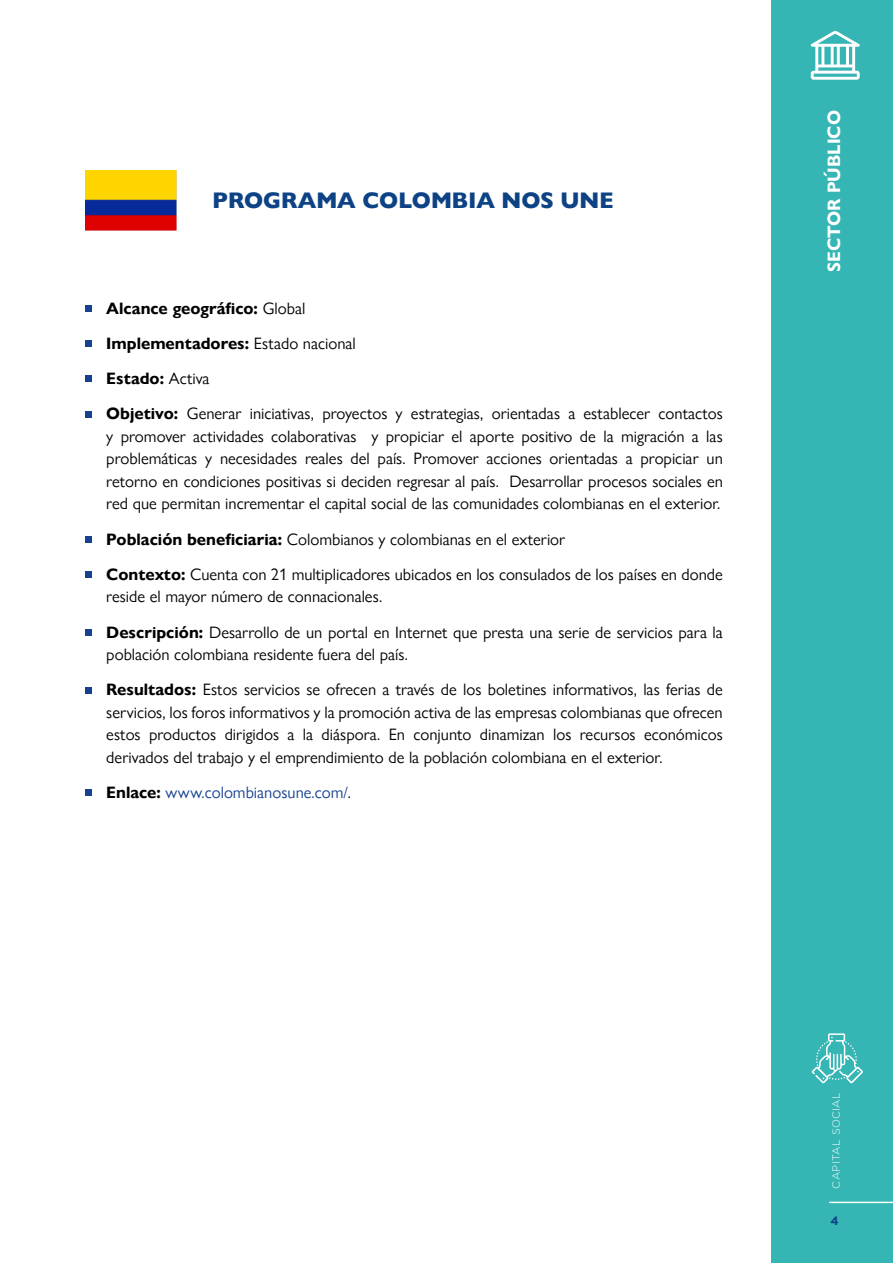
<style>
.page{position:relative;width:893px;height:1263px;background:#fff}
.page>*{position:absolute;margin:0;border:0;box-sizing:border-box;transform-origin:0 0}
.t1{font:800 22.5px "Gill Sans Nova";color:#0d4285}
.t2{font:700 18px "Gill Sans Nova";color:#fff}
.t3{font:16.5px/35.2px "Gill Sans Nova";color:#000}
.t4{font:16.5px "Gill Sans Nova";color:#164190}
.t5{font:700 12px "Gotham";color:#0d4285}
.t6{font:300 10.5px "Gotham";letter-spacing:.04em;color:#fff}
.s1{font-weight:700}
.s2{font-weight:700;color:#000}
.s3{color:#000}
</style>
<div class="page">
<svg style="left:85px;top:305px;width:6px;height:6px"></svg>
<div style="left:85px;top:340px;width:6px;height:7px;background:#164190"></div>
<svg style="left:85px;top:376px;width:6px;height:6px"></svg>
<svg style="left:85px;top:411px;width:6px;height:6px"></svg>
<svg style="left:85px;top:536px;width:6px;height:6px"></svg>
<div style="left:85px;top:571px;width:6px;height:7px;background:#164190"></div>
<svg style="left:85px;top:629px;width:6px;height:6px"></svg>
<svg style="left:85px;top:687px;width:6px;height:6px"></svg>
<svg style="left:85px;top:790px;width:6px;height:6px"></svg>
<img style="left:85px;top:170px;width:91px;height:61px">
<div style="left:772px;top:0;width:121px;height:1263px;background:#36b5b5"></div>
<svg style="left:812px;top:1033px;width:51px;height:50px"></svg>
<hr style="left:829px;top:1201px;width:64px;height:2px;background:#fff">
<svg style="left:811px;top:31px;width:49px;height:49px"></svg>
<h1 class="t1" style="left:213px;top:186px;width:402px">PROGRAMA COLOMBIA NOS UNE</h1>
<p class="t3" style="left:106px;top:290px;width:618px"><span class="s1">Alcance geográfico:</span> Global<br><span class="s1">Implementadores:</span> Estado nacional<br><span class="s1">Estado:</span> Activa<br><span class="s1">Objetivo:</span> Generar iniciativas, proyectos y estrategias, orientadas a establecer contactos</p>
<p class="t3" style="left:106px;top:425px;width:618px;line-height:22.5px;text-align:justify">y promover actividades colaborativas y propiciar el aporte positivo de la migración a las problemáticas y necesidades reales del país. Promover acciones orientadas a propiciar un retorno en condiciones positivas si deciden regresar al país. Desarrollar procesos sociales en red que permitan incrementar el capital social de las comunidades colombianas en el exterior.</p>
<p class="t3" style="left:106px;top:521px;width:618px"><span class="s1">Población beneficiaria:</span> Colombianos y colombianas en el exterior<br><span class="s1">Contexto:</span> Cuenta con 21 multiplicadores ubicados en los consulados de los países en donde</p>
<p class="t3" style="left:106px;top:579px;width:618px">reside el mayor número de connacionales.<br><span class="s1">Descripción:</span> Desarrollo de un portal en Internet que presta una serie de servicios para la</p>
<p class="t3" style="left:106px;top:637px;width:618px">población colombiana residente fuera del país.<br><span class="s1">Resultados:</span> Estos servicios se ofrecen a través de los boletines informativos, las ferias de</p>
<p class="t3" style="left:106px;top:701px;width:618px;line-height:22.5px;text-align:justify">servicios, los foros informativos y la promoción activa de las empresas colombianas que ofrecen estos productos dirigidos a la diáspora. En conjunto dinamizan los recursos económicos derivados del trabajo y el emprendimiento de la población colombiana en el exterior.</p>
<p class="t4" style="left:106px;top:782px;width:246px"><span class="s2">Enlace:</span> www.colombianosune.com/<span class="s3">.</span></p>
<p class="t2" style="left:823px;top:272px;width:163px;rotate:-90deg">SECTOR PÚBLICO</p>
<p class="t6" style="left:829px;top:1188px;width:98px;rotate:-90deg">CAPITAL SOCIAL</p>
<p class="t5" style="left:831px;top:1213px;width:10px">4</p>
</div>
